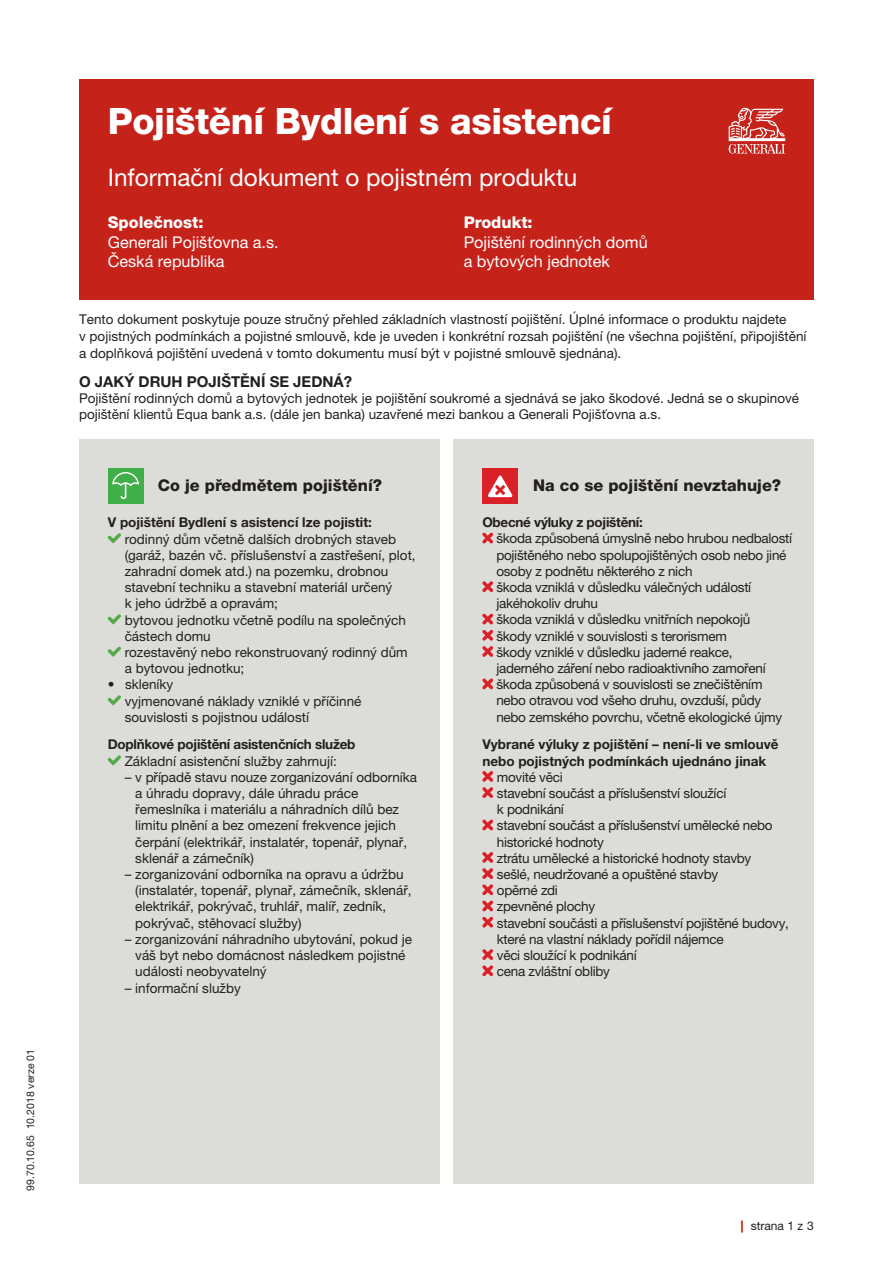
<style>
.page{position:relative;width:893px;height:1263px;background:#fff}
.page>*{position:absolute;margin:0;border:0;box-sizing:border-box;transform-origin:0 0}
.t1{font:800 36.45px "Helvetica Neue LT Pro";letter-spacing:-.01em;color:#fff}
.t2{font:24.3px "Helvetica Neue LT Pro";color:#fff}
.t3{font:16.2px/19.5px "Helvetica Neue LT Pro";color:#fff}
.t4{font:800 16.2px "Helvetica Neue LT Pro";color:#231f20}
.t5{font:800 16.2px "Helvetica Neue LT Pro";color:#fff}
.t6{font:700 15px "Helvetica Neue LT Pro";color:#231f20}
.t7{font:13.5px/16.2px "Helvetica Neue LT Pro";color:#231f20}
.t8{font:13.5px/16.2px "Helvetica Neue LT Pro";letter-spacing:-.02em;color:#231f20}
.t9{font:700 13.5px/16.2px "Helvetica Neue LT Pro";color:#231f20}
.t10{font:700 13.5px "Helvetica Neue LT Pro";letter-spacing:-.02em;color:#231f20}
.t11{font:12px "Helvetica Neue LT Pro";color:#231f20}
.t12{font:10.5px "Helvetica Neue LT Pro";color:#231f20}
.s1{font-weight:800;color:#c5221a}
</style>
<div class="page">
<div style="left:79px;top:439px;width:360px;height:745px;background:#dcdcd8"></div>
<svg style="left:108px;top:533px;width:13px;height:10px"></svg>
<svg style="left:108px;top:614px;width:13px;height:10px"></svg>
<svg style="left:108px;top:646px;width:13px;height:11px"></svg>
<svg style="left:108px;top:695px;width:13px;height:10px"></svg>
<svg style="left:108px;top:755px;width:13px;height:11px"></svg>
<div style="left:454px;top:439px;width:360px;height:745px;background:#dcdcd8"></div>
<svg style="left:482px;top:532px;width:11px;height:12px"></svg>
<svg style="left:482px;top:581px;width:11px;height:11px"></svg>
<svg style="left:482px;top:613px;width:11px;height:44px"></svg>
<svg style="left:482px;top:678px;width:11px;height:11px"></svg>
<svg style="left:482px;top:771px;width:11px;height:27px"></svg>
<svg style="left:482px;top:819px;width:11px;height:11px"></svg>
<svg style="left:482px;top:852px;width:11px;height:59px"></svg>
<svg style="left:482px;top:917px;width:11px;height:11px"></svg>
<svg style="left:482px;top:949px;width:11px;height:27px"></svg>
<div style="left:108px;top:468px;width:35px;height:35px;background:#40ae49"></div>
<svg style="left:112px;top:472px;width:27px;height:27px"></svg>
<div style="left:482px;top:468px;width:36px;height:35px;background:#da2128"></div>
<svg style="left:488px;top:475px;width:25px;height:22px"></svg>
<div style="left:79px;top:79px;width:735px;height:221px;background:#c5221a"></div>
<svg style="left:729px;top:107px;width:56px;height:47px;background:#d76862"></svg>
<p class="t12" style="left:24px;top:1191px;width:143px;rotate:-90deg">99.70.10.65 10.2018 verze 01</p>
<h1 class="t1" style="left:108px;top:99px;width:506px">Pojištění Bydlení s asistencí</h1>
<h2 class="t2" style="left:108px;top:163px;width:471px">Informační dokument o pojistném produktu</h2>
<p class="t5" style="left:464px;top:213px;width:71px">Produkt:</p>
<p class="t3" style="left:464px;top:232px;width:185px">Pojištění rodinných domů a bytových jednotek</p>
<p class="t5" style="left:108px;top:213px;width:97px">Společnost:</p>
<p class="t3" style="left:108px;top:232px;width:172px">Generali Pojišťovna a.s.<br>Česká republika</p>
<p class="t7" style="left:79px;top:311px;width:729px;line-height:16.6px">Tento dokument poskytuje pouze stručný přehled základních vlastností pojištění. Úplné informace o produktu najdete<br>v pojistných podmínkách a pojistné smlouvě, kde je uveden i konkrétní rozsah pojištění (ne všechna pojištění, připojištění a doplňková pojištění uvedená v tomto dokumentu musí být v pojistné smlouvě sjednána).</p>
<p class="t6" style="left:79px;top:372px;width:275px">O jaký druh pojištění se jedná?</p>
<p class="t7" style="left:79px;top:390px;width:721px">Pojištění rodinných domů a bytových jednotek je pojištění soukromé a sjednává se jako škodové. Jedná se o skupinové pojištění klientů Equa bank a.s. (dále jen banka) uzavřené mezi bankou a Generali Pojišťovna a.s.</p>
<p class="t4" style="left:158px;top:475px;width:226px">Co je předmětem pojištění?</p>
<p class="t4" style="left:533px;top:475px;width:250px">Na co se pojištění nevztahuje?</p>
<p class="t9" style="left:108px;top:514px;width:266px">V pojištění Bydlení s asistencí lze pojistit:</p>
<p class="t7" style="left:125px;top:530px;width:292px">rodinný dům včetně dalších drobných staveb (garáž, bazén vč. příslušenství a zastřešení, plot, zahradní domek atd.) na pozemku, drobnou stavební techniku a stavební materiál určený<br>k jeho údržbě a opravám;<br>bytovou jednotku včetně podílu na společných částech domu<br>rozestavěný nebo rekonstruovaný rodinný dům a bytovou jednotku;</p>
<p class="t7" style="left:125px;top:676px;width:238px;text-indent:-17px">• skleníky<br>vyjmenované náklady vzniklé v příčinné souvislosti s pojistnou událostí</p>
<p class="t10" style="left:108px;top:736px;width:249px">Doplňkové pojištění asistenčních služeb</p>
<p class="t7" style="left:125px;top:752px;width:214px">Základní asistenční služby zahrnují:</p>
<p class="t7" style="left:135px;top:769px;width:283px;text-indent:-11px">– v případě stavu nouze zorganizování odborníka a úhradu dopravy, dále úhradu práce řemeslníka i materiálu a náhradních dílů bez limitu plnění a bez omezení frekvence jejich čerpání (elektrikář, instalatér, topenář, plynař, sklenář a zámečník)</p>
<p class="t7" style="left:135px;top:866px;width:278px;text-indent:-11px">– zorganizování odborníka na opravu a údržbu (instalatér, topenář, plynař, zámečník, sklenář, elektrikář, pokrývač, truhlář, malíř, zedník, pokrývač, stěhovací služby)</p>
<p class="t7" style="left:135px;top:931px;width:278px;text-indent:-11px">– zorganizování náhradního ubytování, pokud je váš byt nebo domácnost následkem pojistné události neobyvatelný</p>
<p class="t7" style="left:125px;top:979px;width:118px">– informační služby</p>
<p class="t10" style="left:482px;top:514px;width:162px">Obecné výluky z pojištění:</p>
<p class="t8" style="left:496px;top:530px;width:297px">škoda způsobená úmyslně nebo hrubou nedbalostí pojištěného nebo spolupojištěných osob nebo jiné osoby z podnětu některého z nich<br>škoda vzniklá v důsledku válečných událostí jakéhokoliv druhu<br>škoda vzniklá v důsledku vnitřních nepokojů<br>škody vzniklé v souvislosti s terorismem<br>škody vzniklé v důsledku jaderné reakce, jaderného záření nebo radioaktivního zamoření škoda způsobená v souvislosti se znečištěním nebo otravou vod všeho druhu, ovzduší, půdy nebo zemského povrchu, včetně ekologické újmy</p>
<p class="t9" style="left:482px;top:736px;width:298px">Vybrané výluky z pojištění – není-li ve smlouvě nebo pojistných podmínkách ujednáno jinak</p>
<p class="t8" style="left:497px;top:769px;width:294px">movité věci<br>stavební součást a příslušenství sloužící<br>k podnikání<br>stavební součást a příslušenství umělecké nebo historické hodnoty<br>ztrátu umělecké a historické hodnoty stavby<br>sešlé, neudržované a opuštěné stavby<br>opěrné zdi<br>zpevněné plochy<br>stavební součásti a příslušenství pojištěné budovy, které na vlastní náklady pořídil nájemce<br>věci sloužící k podnikání<br>cena zvláštní obliby</p>
<p class="t11" style="left:741px;top:1219px;width:75px"><span class="s1">|</span> strana 1 z 3</p>
</div>
